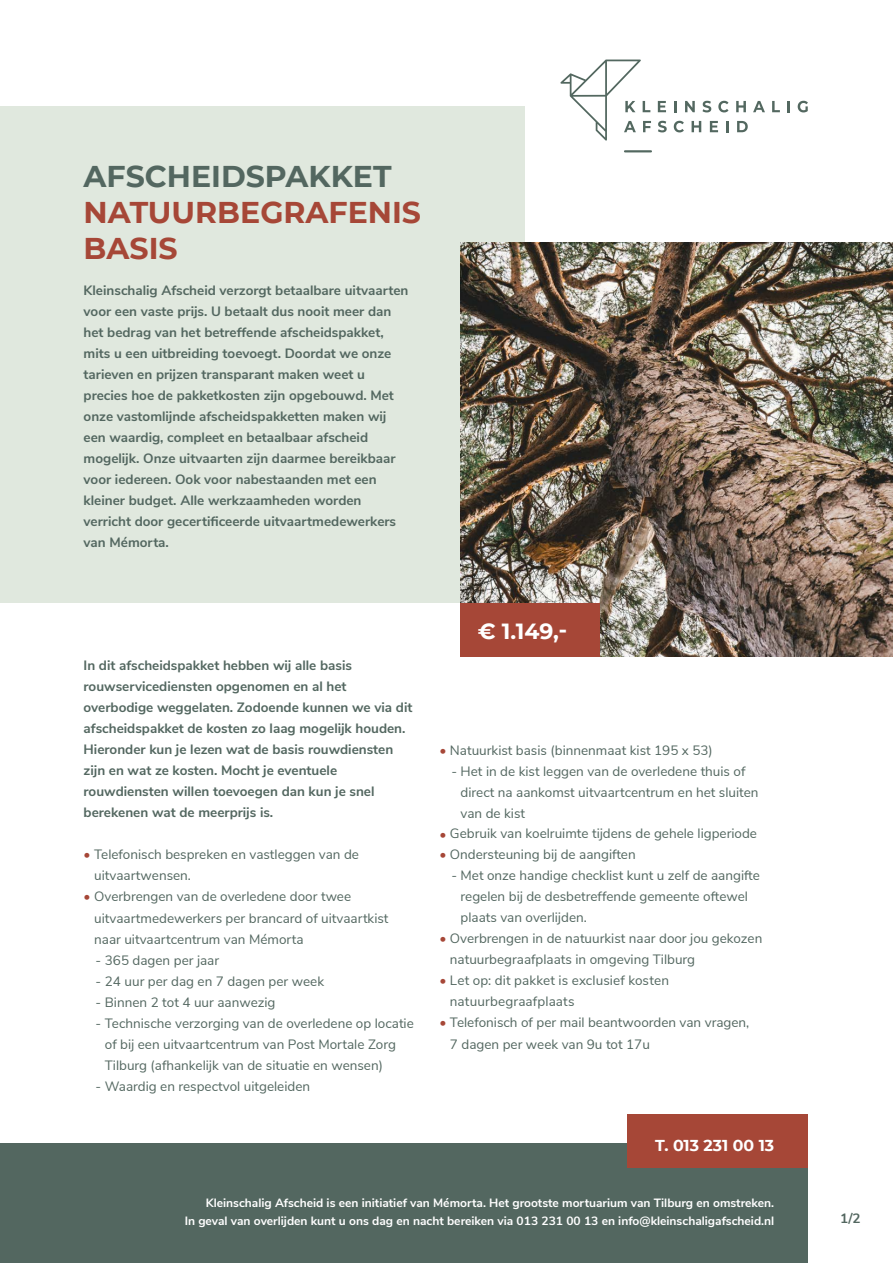
<style>
.page{position:relative;width:893px;height:1263px;background:#fff}
.page>*{position:absolute;margin:0;border:0;box-sizing:border-box;transform-origin:0 0}
.t1{font:700 30px/36px "Montserrat";color:#a64737}
.t2{font:700 30px "Montserrat";color:#536760}
.t3{font:700 21.9px "Montserrat";color:#fff}
.t4{font:700 15.75px "Montserrat";color:#fff}
.t5{font:13.5px/21px "Nunito Sans";color:#536760}
.t6{font:700 13.5px/21px "Nunito Sans";color:#536760}
.t7{font:700 12px/18px "Nunito Sans";color:#fff;text-align:right}
.s1{color:#a64737}
</style>
<div class="page">
<div style="left:0;top:1143px;width:808px;height:120px;background:#536760"></div>
<div style="left:0;top:106px;width:524px;height:497px;background:#e0e8de"></div>
<div style="left:627px;top:1115px;width:181px;height:53px;background:#a64737"></div>
<img style="left:460px;top:243px;width:433px;height:413px">
<div style="left:460px;top:603px;width:140px;height:53px;background:#a64737"></div>
<svg style="left:658px;top:101px;width:8px;height:11px"></svg>
<svg style="left:674px;top:101px;width:2px;height:11px"></svg>
<svg style="left:685px;top:101px;width:10px;height:11px"></svg>
<svg style="left:702px;top:101px;width:9px;height:11px"></svg>
<svg style="left:718px;top:101px;width:10px;height:11px"></svg>
<svg style="left:736px;top:101px;width:10px;height:11px"></svg>
<svg style="left:753px;top:101px;width:12px;height:11px"></svg>
<svg style="left:772px;top:101px;width:8px;height:11px"></svg>
<svg style="left:787px;top:101px;width:3px;height:11px"></svg>
<svg style="left:798px;top:101px;width:10px;height:11px"></svg>
<svg style="left:658px;top:121px;width:9px;height:11px"></svg>
<svg style="left:674px;top:121px;width:10px;height:11px"></svg>
<svg style="left:692px;top:121px;width:9px;height:11px"></svg>
<svg style="left:710px;top:121px;width:8px;height:11px"></svg>
<svg style="left:726px;top:121px;width:2px;height:11px"></svg>
<svg style="left:737px;top:121px;width:11px;height:11px"></svg>
<hr style="left:624px;top:150px;width:28px;height:2px;background:#536860">
<svg style="left:560px;top:60px;width:91px;height:81px"></svg>
<h1 class="t2" style="left:84px;top:155px;width:310px">AFSCHEIDSPAKKET</h1>
<h1 class="t1" style="left:84px;top:193px;width:339px">NATUURBEGRAFENIS<br>BASIS</h1>
<p class="t6" style="left:84px;top:279px;width:326px">Kleinschalig Afscheid verzorgt betaalbare uitvaarten voor een vaste prijs. U betaalt dus nooit meer dan het bedrag van het betreffende afscheidspakket, mits u een uitbreiding toevoegt. Doordat we onze tarieven en prijzen transparant maken weet u precies hoe de pakketkosten zijn opgebouwd. Met onze vastomlijnde afscheidspakketten maken wij een waardig, compleet en betaalbaar afscheid mogelijk. Onze uitvaarten zijn daarmee bereikbaar voor iedereen. Ook voor nabestaanden met een kleiner budget. Alle werkzaamheden worden verricht door gecertificeerde uitvaartmedewerkers van Mémorta.</p>
<p class="t6" style="left:84px;top:654px;width:330px">In dit afscheidspakket hebben wij alle basis rouwservicediensten opgenomen en al het overbodige weggelaten. Zodoende kunnen we via dit afscheidspakket de kosten zo laag mogelijk houden.<br>Hieronder kun je lezen wat de basis rouwdiensten zijn en wat ze kosten. Mocht je eventuele rouwdiensten willen toevoegen dan kun je snel berekenen wat de meerprijs is.</p>
<p class="t5" style="left:94px;top:843px;width:266px;text-indent:-11px"><span class="s1">•</span> Telefonisch bespreken en vastleggen van de uitvaartwensen.</p>
<p class="t5" style="left:94px;top:885px;width:296px;text-indent:-11px"><span class="s1">•</span> Overbrengen van de overledene door twee uitvaartmedewerkers per brancard of uitvaartkist naar uitvaartcentrum van Mémorta</p>
<p class="t5" style="left:96px;top:948px;width:125px">- 365 dagen per jaar</p>
<p class="t5" style="left:96px;top:969px;width:230px">- 24 uur per dag en 7 dagen per week</p>
<p class="t5" style="left:96px;top:990px;width:181px">- Binnen 2 tot 4 uur aanwezig</p>
<p class="t5" style="left:105px;top:1011px;width:311px;text-indent:-9px">- Technische verzorging van de overledene op locatie of bij een uitvaartcentrum van Post Mortale Zorg<br>Tilburg (afhankelijk van de situatie en wensen)</p>
<p class="t5" style="left:96px;top:1074px;width:216px">- Waardig en respectvol uitgeleiden</p>
<h2 class="t3" style="left:478px;top:616px;width:91px">€ 1.149,-</h2>
<p class="t5" style="left:439px;top:738px;width:275px"><span class="s1">•</span> Natuurkist basis (binnenmaat kist 195 x 53)</p>
<p class="t5" style="left:461px;top:759px;width:299px;text-indent:-9px">- Het in de kist leggen van de overledene thuis of direct na aankomst uitvaartcentrum en het sluiten van de kist</p>
<p class="t5" style="left:439px;top:822px;width:319px"><span class="s1">•</span> Gebruik van koelruimte tijdens de gehele ligperiode</p>
<p class="t5" style="left:439px;top:843px;width:198px"><span class="s1">•</span> Ondersteuning bij de aangiften</p>
<p class="t5" style="left:461px;top:864px;width:301px;text-indent:-9px">- Met onze handige checklist kunt u zelf de aangifte regelen bij de desbetreffende gemeente oftewel plaats van overlijden.</p>
<p class="t5" style="left:450px;top:927px;width:314px;text-indent:-11px"><span class="s1">•</span> Overbrengen in de natuurkist naar door jou gekozen natuurbegraafplaats in omgeving Tilburg</p>
<p class="t5" style="left:450px;top:969px;width:221px;text-indent:-11px"><span class="s1">•</span> Let op: dit pakket is exclusief kosten natuurbegraafplaats</p>
<p class="t5" style="left:450px;top:1011px;width:301px;line-height:21.6px;text-indent:-11px"><span class="s1">•</span> Telefonisch of per mail beantwoorden van vragen,<br>7 dagen per week van 9u tot 17u</p>
<p class="t4" style="left:655px;top:1134px;width:121px">T. 013 231 00 13</p>
<p class="t7" style="left:185px;top:1193px;width:591px">Kleinschalig Afscheid is een initiatief van Mémorta. Het grootste mortuarium van Tilburg en omstreken.<br>In geval van overlijden kunt u ons dag en nacht bereiken via 013 231 00 13 en info@kleinschaligafscheid.nl</p>
<p class="t6" style="left:840px;top:1207px;width:22px">1/2</p>
</div>
